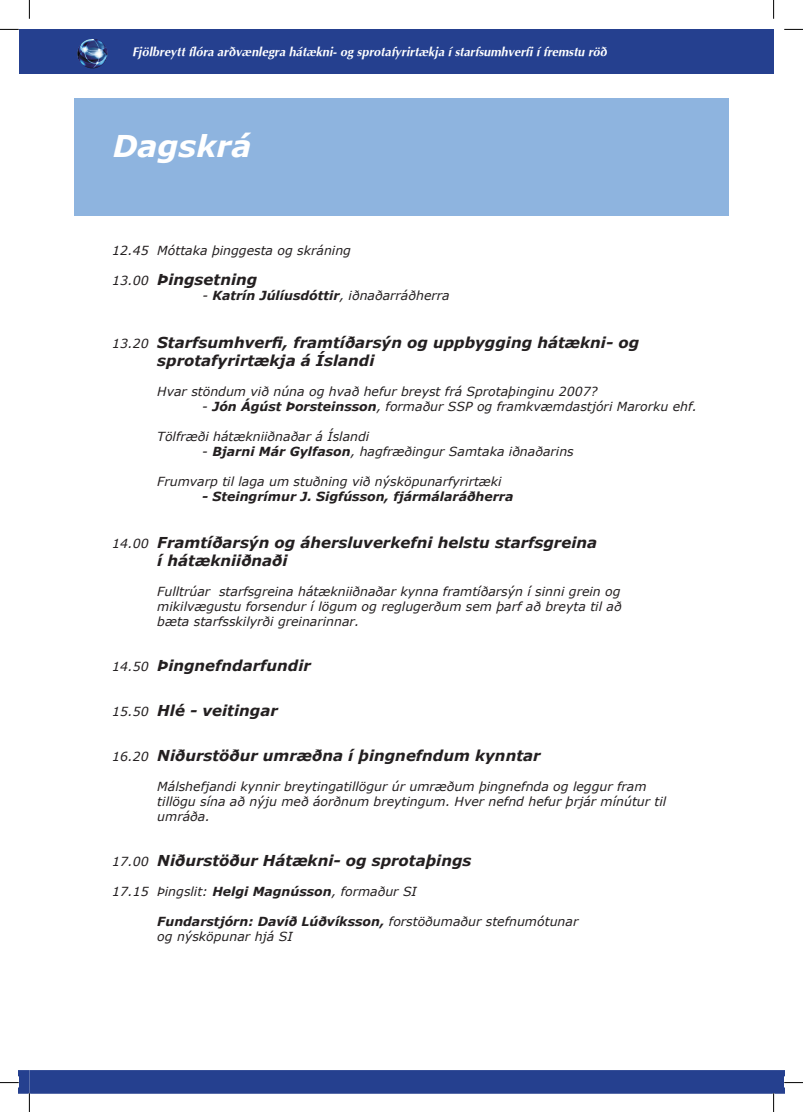
<style>
.page{position:relative;width:803px;height:1112px;background:#fff}
.page>*{position:absolute;margin:0;border:0;box-sizing:border-box;transform-origin:0 0}
.t1{font:italic 700 30px "Verdana";color:#fff}
.t2{font:italic 700 15px/17.5px "Verdana";color:#231f20}
.t3{font:italic 12.5px/15px "Verdana";color:#231f20}
.t4{font:italic 700 12.5px "Optima";color:#fff}
.t5{font:italic 700 12.5px "Verdana";color:#231f20}
.s1{font-weight:400;font-size:12.5px}
.s2{font-weight:400}
.s3{font-weight:700}
</style>
<div class="page">
<div style="left:19px;top:29px;width:10px;height:45px;background:#25408f"></div>
<div style="left:29px;top:29px;width:744px;height:45px;background:#25408f"></div>
<img style="left:77px;top:39px;width:30px;height:29px;border-radius:15px">
<div style="left:74px;top:98px;width:654px;height:118px;background:#8eb4df"></div>
<svg style="left:0;top:29px;width:19px;height:1px"></svg>
<svg style="left:784px;top:29px;width:19px;height:1px"></svg>
<svg style="left:29px;top:0;width:1px;height:19px"></svg>
<svg style="left:773px;top:0;width:1px;height:19px"></svg>
<svg style="left:0;top:1070px;width:803px;height:41px"></svg>
<p class="t4" style="left:132px;top:45px;width:476px">Fjölbreytt flóra arðvænlegra hátækni- og sprotafyrirtækja í starfsumhverfi í fremstu röð</p>
<h1 class="t1" style="left:113px;top:127px;width:140px">Dagskrá</h1>
<p class="t3" style="left:112px;top:243px;width:240px">12.45 Móttaka þinggesta og skráning</p>
<p class="t2" style="left:112px;top:271px;width:146px"><span class="s1">13.00</span> Þingsetning</p>
<p class="t5" style="left:202px;top:288px;width:249px"><span class="s2">-</span> Katrín Júlíusdóttir<span class="s2">, iðnaðarráðherra</span></p>
<p class="t2" style="left:157px;top:333px;width:483px;text-indent:-45px"><span class="s1">13.20</span> Starfsumhverfi, framtíðarsýn og uppbygging hátækni- og sprotafyrirtækja á Íslandi</p>
<p class="t3" style="left:157px;top:383px;width:442px">Hvar stöndum við núna og hvað hefur breyst frá Sprotaþinginu 2007?</p>
<p class="t3" style="left:202px;top:398px;width:496px">- <span class="s3">Jón Ágúst Þorsteinsson</span>, formaður SSP og framkvæmdastjóri Marorku ehf.</p>
<p class="t3" style="left:157px;top:428px;width:213px">Tölfræði hátækniiðnaðar á Íslandi</p>
<p class="t3" style="left:202px;top:443px;width:373px">- <span class="s3">Bjarni Már Gylfason</span>, hagfræðingur Samtaka iðnaðarins</p>
<p class="t3" style="left:157px;top:473px;width:346px">Frumvarp til laga um stuðning við nýsköpunarfyrirtæki</p>
<p class="t5" style="left:202px;top:488px;width:313px">- Steingrímur J. Sigfússon, fjármálaráðherra</p>
<p class="t2" style="left:157px;top:533px;width:441px;text-indent:-45px"><span class="s1">14.00</span> Framtíðarsýn og áhersluverkefni helstu starfsgreina í hátækniiðnaði</p>
<p class="t3" style="left:157px;top:583px;width:466px;text-align:justify">Fulltrúar starfsgreina hátækniiðnaðar kynna framtíðarsýn í sinni grein og mikilvægustu forsendur í lögum og reglugerðum sem þarf að breyta til að bæta starfsskilyrði greinarinnar.</p>
<p class="t2" style="left:112px;top:656px;width:200px"><span class="s1">14.50</span> Þingnefndarfundir</p>
<p class="t2" style="left:112px;top:701px;width:167px"><span class="s1">15.50</span> Hlé - veitingar</p>
<p class="t2" style="left:112px;top:746px;width:430px"><span class="s1">16.20</span> Niðurstöður umræðna í þingnefndum kynntar</p>
<p class="t3" style="left:157px;top:778px;width:510px">Málshefjandi kynnir breytingatillögur úr umræðum þingnefnda og leggur fram tillögu sína að nýju með áorðnum breytingum. Hver nefnd hefur þrjár mínútur til umráða.</p>
<p class="t2" style="left:112px;top:851px;width:361px"><span class="s1">17.00</span> Niðurstöður Hátækni- og sprotaþings</p>
<p class="t3" style="left:112px;top:883px;width:306px">17.15 Þingslit: <span class="s3">Helgi Magnússon</span>, formaður SI</p>
<p class="t3" style="left:157px;top:913px;width:422px"><span class="s3">Fundarstjórn: Davíð Lúðvíksson,</span> forstöðumaður stefnumótunar og nýsköpunar hjá SI</p>
</div>
